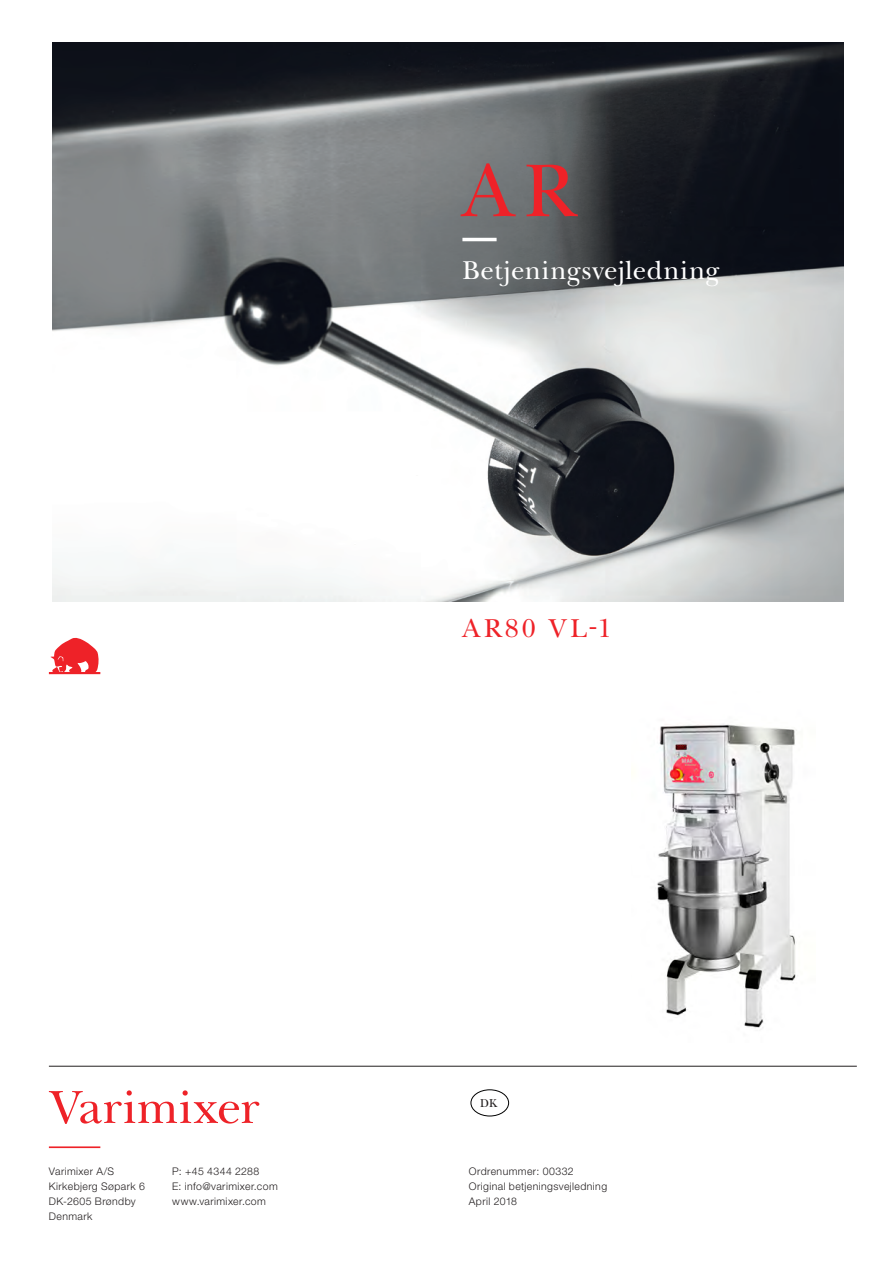
<style>
.page{position:relative;width:893px;height:1263px;background:#fff}
.page>*{position:absolute;margin:0;border:0;box-sizing:border-box;transform-origin:0 0}
.t1{font:78px "New Baskerville ITC Pro";color:#ee2228}
.t2{font:27px "New Baskerville ITC Pro";letter-spacing:.02em;color:#fff}
.t3{font:27px "New Baskerville ITC Pro";letter-spacing:.13em;color:#ee2228}
.Brødtekst{font:12px "New Baskerville ITC Pro";color:#231f20}
.t4{font:300 10.5px "Helvetica Neue LT Std";letter-spacing:.04em;color:#231f20}
</style>
<div class="page">
<img style="left:53px;top:43px;width:791px;height:559px">
<img style="left:657px;top:724px;width:140px;height:304px">
<svg style="left:49px;top:637px;width:51px;height:37px"></svg>
<svg style="left:49px;top:1090px;width:210px;height:34px"></svg>
<hr style="left:49px;top:1146px;width:51px;height:2px;background:#ee2228">
<hr style="left:49px;top:1066px;width:808px;height:1px;background:#231f20">
<hr style="left:462px;top:238px;width:35px;height:3px;background:#fff">
<div style="left:471px;top:1089px;width:38px;height:27px;border:1px solid #000;border-radius:50%"></div>
<p class="t1" style="left:462px;top:146px;width:115px">AR</p>
<p class="t2" style="left:462px;top:255px;width:259px">Betjeningsvejledning</p>
<p class="t3" style="left:462px;top:613px;width:151px">AR80 VL-1</p>
<p class="t4" style="left:49px;top:1165px;width:67px">Varimixer A/S</p>
<p class="t4" style="left:49px;top:1180px;width:98px">Kirkebjerg Søpark 6</p>
<p class="t4" style="left:49px;top:1195px;width:88px">DK-2605 Brøndby</p>
<p class="t4" style="left:49px;top:1210px;width:45px">Denmark</p>
<p class="t4" style="left:172px;top:1165px;width:89px">P: +45 4344 2288</p>
<p class="t4" style="left:172px;top:1180px;width:107px">E: info@varimixer.com</p>
<p class="t4" style="left:172px;top:1195px;width:95px">www.varimixer.com</p>
<p class="Brødtekst" style="left:480px;top:1096px;width:18px">DK</p>
<p class="t4" style="left:469px;top:1165px;width:106px">Ordrenummer: 00332</p>
<p class="t4" style="left:469px;top:1180px;width:140px">Original betjeningsvejledning</p>
<p class="t4" style="left:469px;top:1195px;width:50px">April 2018</p>
</div>
